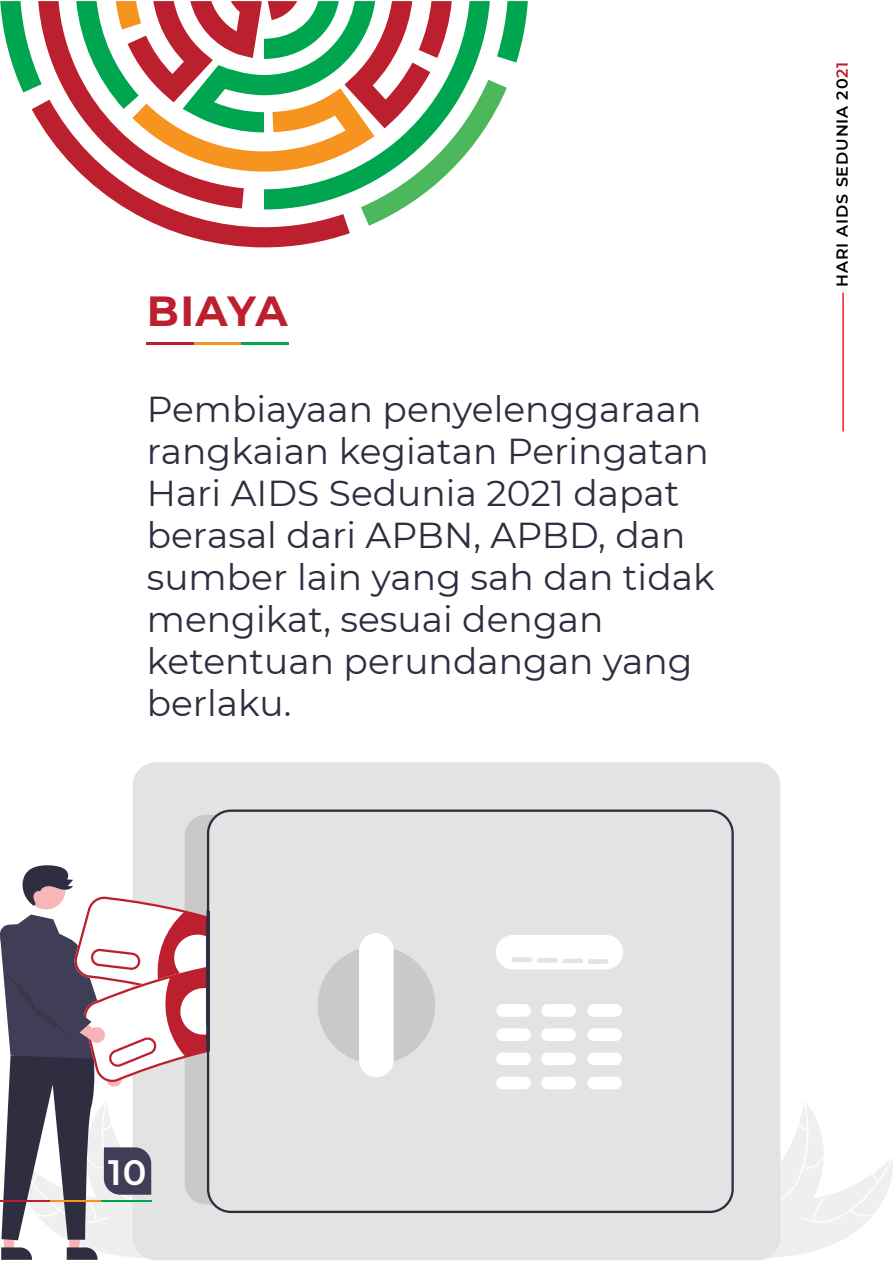
<style>
.page{position:relative;width:893px;height:1263px;background:#fff}
.page>*{position:absolute;margin:0;border:0;box-sizing:border-box;transform-origin:0 0}
.t1{font:700 42px "Montserrat";letter-spacing:.015em;color:#bc202e}
.t2{font:36px/42px "Montserrat";color:#2f2e41}
.t3{font:600 35.4px "Montserrat";color:#fff}
.t4{font:600 15.9px "Montserrat";letter-spacing:.055em;color:#000}
.s1{color:#bc202e}
</style>
<div class="page">
<hr style="left:147px;top:342px;width:47px;height:3px;background:#bc202e">
<hr style="left:194px;top:342px;width:47px;height:3px;background:#f79420">
<hr style="left:241px;top:342px;width:47px;height:3px;background:#00a54f">
<svg style="left:160px;top:226px;width:190px;height:21px;fill:#bc202e"></svg>
<svg style="left:0;top:1px;width:528px;height:225px"></svg>
<hr style="left:842px;top:293px;width:2px;height:139px;background:#eb2027">
<svg style="left:765px;top:1099px;width:128px;height:160px"></svg>
<div style="left:133px;top:762px;width:647px;height:498px;background:#e3e3e3;border-radius:23px"></div>
<svg style="left:215px;top:809px;width:519px;height:404px"></svg>
<svg style="left:0;top:815px;width:220px;height:445px"></svg>
<hr style="left:0;top:1200px;width:50px;height:2px;background:#bc202e">
<hr style="left:50px;top:1200px;width:51px;height:2px;background:#f79420">
<hr style="left:101px;top:1200px;width:50px;height:2px;background:#00a54f">
<p class="t1" style="left:147px;top:281px;width:143px">BIAYA</p>
<p class="t2" style="left:147px;top:387px;width:569px">Pembiayaan penyelenggaraan rangkaian kegiatan Peringatan<br>Hari AIDS Sedunia 2021 dapat berasal dari APBN, APBD, dan sumber lain yang sah dan tidak mengikat, sesuai dengan ketentuan perundangan yang berlaku.</p>
<p class="t4" style="left:831px;top:287px;width:227px;rotate:-90deg">HARI AIDS SEDUNIA 20<span class="s1">21</span></p>
<p class="t3" style="left:108px;top:1147px;width:40px">10</p>
</div>
